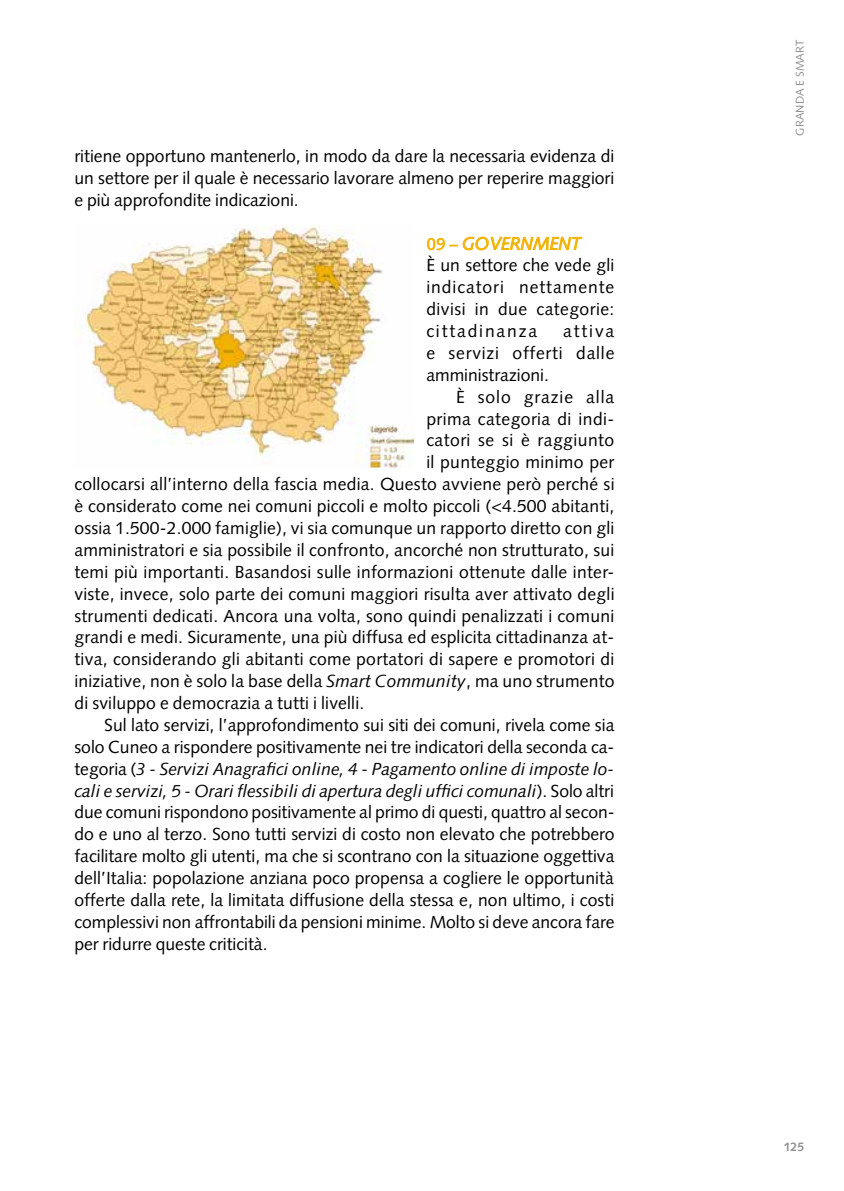
<style>
.page{position:relative;width:844px;height:1191px;background:#fff}
.page>*{position:absolute;margin:0;border:0;box-sizing:border-box;transform-origin:0 0}
.t1{font:17.5px/21.9px "Syntax";letter-spacing:.01em;color:#000;text-align:justify}
.t2{font:italic 17.5px "Syntax";color:#000}
.t3{font:17.5px "Syntax";letter-spacing:.05em;color:#000}
.t4{font:700 12.25px "Syntax";color:#909090}
.t5{font:11.38px "Syntax";letter-spacing:.01em;color:#909090}
.s1{font-weight:700;color:#f2b200}
.s2{font-style:italic;color:#f2b200}
.s3{font-style:italic}
.s4{font-style:normal}
</style>
<div class="page">
<svg style="left:462px;top:236px;width:120px;height:15px"></svg>
<img style="left:76px;top:225px;width:337px;height:243px">
<p class="t1" style="left:74px;top:145px;width:541px">ritiene opportuno mantenerlo, in modo da dare la necessaria evidenza di un settore per il quale è necessario lavorare almeno per reperire maggiori e più approfondite indicazioni.</p>
<p class="t1" style="left:426px;top:232px;width:190px;text-align:left"><span class="s1">09 –</span> <span class="s2">GOVERNMENT<br></span>È un settore che vede gli indicatori nettamente divisi in due categorie: cittadinanza</p>
<p class="t1" style="left:426px;top:320px;width:189px;text-indent:137px">attiva e servizi offerti dalle amministrazioni.</p>
<p class="t3" style="left:456px;top:386px;width:160px">È solo grazie alla</p>
<p class="t1" style="left:426px;top:407px;width:189px">prima categoria di indi-</p>
<p class="t1" style="left:426px;top:429px;width:189px">catori se si è raggiunto</p>
<p class="t1" style="left:426px;top:451px;width:189px">il punteggio minimo per</p>
<p class="t1" style="left:74px;top:473px;width:541px">collocarsi all’interno della fascia media. Questo avviene però perché si</p>
<p class="t1" style="left:74px;top:495px;width:541px">è considerato come nei comuni piccoli e molto piccoli (&lt;4.500 abitanti,</p>
<p class="t1" style="left:74px;top:517px;width:541px">ossia 1.500-2.000 famiglie), vi sia comunque un rapporto diretto con gli</p>
<p class="t1" style="left:74px;top:539px;width:541px">amministratori e sia possibile il confronto, ancorché non strutturato, sui</p>
<p class="t1" style="left:74px;top:561px;width:541px">temi più importanti. Basandosi sulle informazioni ottenute dalle inter-</p>
<p class="t1" style="left:74px;top:582px;width:541px">viste, invece, solo parte dei comuni maggiori risulta aver attivato degli</p>
<p class="t1" style="left:74px;top:604px;width:541px">strumenti dedicati. Ancora una volta, sono quindi penalizzati i comuni</p>
<p class="t1" style="left:74px;top:626px;width:541px">grandi e medi. Sicuramente, una più diffusa ed esplicita cittadinanza at-</p>
<p class="t1" style="left:74px;top:648px;width:541px">tiva, considerando gli abitanti come portatori di sapere e promotori di</p>
<p class="t1" style="left:74px;top:670px;width:541px">iniziative, non è solo la base della <span class="s3">Smart Community</span>, ma uno strumento</p>
<p class="t1" style="left:74px;top:692px;width:291px">di sviluppo e democrazia a tutti i livelli.</p>
<p class="t1" style="left:104px;top:714px;width:511px">Sul lato servizi, l’approfondimento sui siti dei comuni, rivela come sia</p>
<p class="t1" style="left:74px;top:736px;width:541px">solo Cuneo a rispondere positivamente nei tre indicatori della seconda ca-</p>
<p class="t2" style="left:74px;top:758px;width:541px"><span class="s4">tegoria (</span>3 - Servizi Anagrafici online, 4 - Pagamento online di imposte lo-</p>
<p class="t2" style="left:74px;top:780px;width:541px">cali e servizi, 5 - Orari flessibili di apertura degli uffici comunali<span class="s4">). Solo altri</span></p>
<p class="t1" style="left:74px;top:801px;width:541px">due comuni rispondono positivamente al primo di questi, quattro al secon-</p>
<p class="t1" style="left:74px;top:823px;width:541px">do e uno al terzo. Sono tutti servizi di costo non elevato che potrebbero</p>
<p class="t1" style="left:74px;top:845px;width:541px">facilitare molto gli utenti, ma che si scontrano con la situazione oggettiva</p>
<p class="t1" style="left:74px;top:867px;width:541px">dell’Italia: popolazione anziana poco propensa a cogliere le opportunità</p>
<p class="t1" style="left:74px;top:889px;width:541px">offerte dalla rete, la limitata diffusione della stessa e, non ultimo, i costi</p>
<p class="t1" style="left:74px;top:911px;width:541px">complessivi non affrontabili da pensioni minime. Molto si deve ancora fare</p>
<p class="t1" style="left:74px;top:932px;width:194px">per ridurre queste criticità.</p>
<p class="t5" style="left:793px;top:136px;width:97px;rotate:-90deg">GRANDA E SMART</p>
<p class="t4" style="left:783px;top:1139px;width:22px">125</p>
</div>
